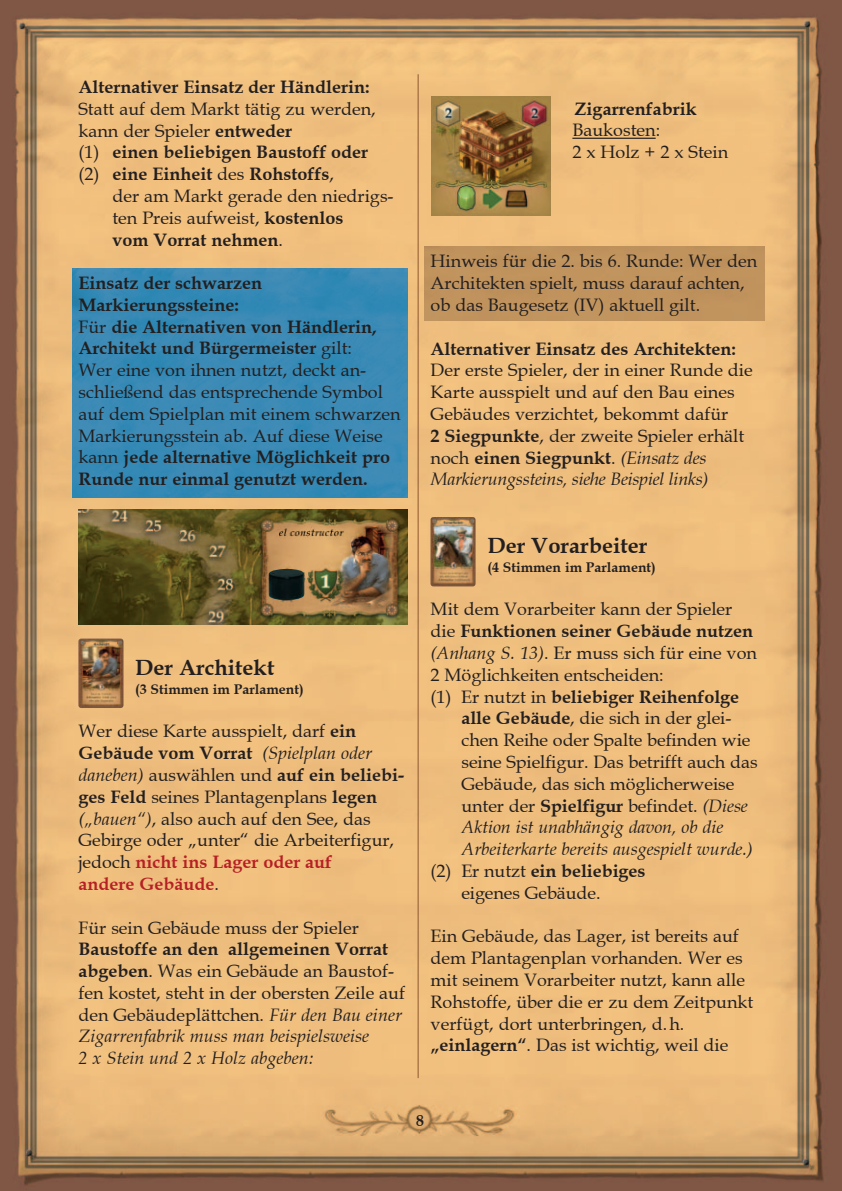
<style>
.page{position:relative;width:842px;height:1191px;background:#fff}
.page>*{position:absolute;margin:0;border:0;box-sizing:border-box;transform-origin:0 0}
.t1{font:700 22px "Book Antiqua";color:#231f20}
.t2{font:18px/21.8px "Book Antiqua";color:#231f20}
.t3{font:700 18px/21.8px "Book Antiqua";color:#231f20}
.t4{font:italic 18px "Book Antiqua";letter-spacing:-.005em;color:#231f20}
.t5{font:700 16px "Book Antiqua";color:#231f20}
.t6{font:700 14px "Book Antiqua";color:#231f20}
.s1{font-weight:400}
.s2{font-weight:700}
.s3{font-style:italic}
.s4{font-weight:700;color:#b62024}
</style>
<div class="page">
<img style="left:0;top:1px;width:841px;height:1190px">
<img style="left:73px;top:269px;width:334px;height:228px">
<div style="left:424px;top:247px;width:340px;height:73px;background:#c0935d"></div>
<hr style="left:572px;top:138px;width:84px;height:1px;background:#231f20">
<hr style="left:418px;top:74px;width:1px;height:1004px;background:#8f562f">
<img style="left:78px;top:509px;width:329px;height:115px">
<img style="left:78px;top:638px;width:45px;height:70px;border-radius:3px">
<img style="left:430px;top:517px;width:46px;height:69px;border-radius:3px">
<img style="left:431px;top:96px;width:119px;height:119px">
<img style="left:268px;top:569px;width:37px;height:32px">
<p class="t3" style="left:78px;top:76px;width:293px">Alternativer Einsatz der Händlerin:</p>
<p class="t3" style="left:78px;top:98px;width:299px"><span class="s1">Statt auf dem Markt tätig zu werden, kann der Spieler</span> entweder<br><span class="s1">(1)</span> einen beliebigen Baustoff oder <span class="s1">(2)</span> eine Einheit <span class="s1">des</span> Rohstoffs<span class="s1">,</span></p>
<p class="t2" style="left:112px;top:185px;width:283px">der am Markt gerade den niedrigs&shy;ten Preis aufweist, <span class="s2">kostenlos<br>vom Vorrat nehmen</span>.</p>
<p class="t3" style="left:78px;top:273px;width:324px">Einsatz der schwarzen Markierungssteine:<br><span class="s1">Für</span> die Alternativen von Händlerin, Architekt und Bürgermeister <span class="s1">gilt:<br>Wer eine von ihnen nutzt, deckt an&shy;schließend das entsprechende Symbol auf dem Spielplan mit einem schwarzen Markierungsstein ab. Auf diese Weise kann</span> jede alternative Möglichkeit pro Runde nur einmal genutzt werden.</p>
<p class="t3" style="left:575px;top:98px;width:124px">Zigarrenfabrik</p>
<p class="t2" style="left:572px;top:120px;width:157px">Baukosten:<br>2 x Holz + 2 x Stein</p>
<p class="t2" style="left:431px;top:251px;width:328px">Hinweis für die 2. bis 6. Runde: Wer den<br>Architekten spielt, muss darauf achten, ob das Baugesetz (IV) aktuell gilt.</p>
<p class="t3" style="left:431px;top:338px;width:307px">Alternativer Einsatz des Architekten:</p>
<p class="t2" style="left:431px;top:360px;width:324px">Der erste Spieler, der in einer Runde die Karte ausspielt und auf den Bau eines Gebäudes verzichtet, bekommt dafür<br><span class="s2">2 Siegpunkte</span>, der zweite Spieler erhält noch <span class="s2">einen Siegpunkt</span>. <span class="s3">(Einsatz des Markierungssteins, siehe Beispiel links)</span></p>
<p class="t1" style="left:135px;top:655px;width:141px">Der Architekt</p>
<p class="t6" style="left:135px;top:681px;width:170px">(3 Stimmen im Parlament)</p>
<p class="t2" style="left:78px;top:720px;width:327px">Wer diese Karte ausspielt, darf <span class="s2">ein Gebäude vom Vorrat</span> <span class="s3">(Spielplan oder daneben)</span> auswählen und <span class="s2">auf ein beliebi&shy;ges Feld</span> seines Plantagenplans <span class="s2">legen </span><span class="s3">(„bauen“)</span>, also auch auf den See, das Gebirge oder „unter“ die Arbeiterfigur, jedoch <span class="s4">nicht ins Lager oder auf<br>andere Gebäude</span>.</p>
<p class="t2" style="left:78px;top:917px;width:282px">Für sein Gebäude muss der Spieler</p>
<p class="t2" style="left:78px;top:938px;width:328px"><span class="s2">Baustoffe an den allgemeinen Vorrat abgeben</span>. Was ein Gebäude an Baustof&shy;fen kostet, steht in der obersten Zeile auf den Gebäudeplättchen. <span class="s3">Für den Bau einer Zigarrenfabrik muss man beispielsweise<br>2 x Stein und 2 x Holz abgeben:</span></p>
<p class="t1" style="left:487px;top:533px;width:162px">Der Vorarbeiter</p>
<p class="t6" style="left:487px;top:559px;width:170px">(4 Stimmen im Parlament)</p>
<p class="t2" style="left:431px;top:598px;width:303px">Mit dem Vorarbeiter kann der Spieler</p>
<p class="t3" style="left:431px;top:620px;width:324px"><span class="s1">die</span> Funktionen seiner Gebäude nutzen</p>
<p class="t2" style="left:431px;top:642px;width:328px"><span class="s3">(Anhang S. 13)</span>. Er muss sich für eine von</p>
<p class="t2" style="left:431px;top:664px;width:235px">2 Möglichkeiten entscheiden:</p>
<p class="t3" style="left:431px;top:686px;width:310px"><span class="s1">(1) Er nutzt in</span> beliebiger Reihenfolge</p>
<p class="t2" style="left:461px;top:707px;width:271px"><span class="s2">alle Gebäude</span>, die sich in der glei-</p>
<p class="t2" style="left:461px;top:729px;width:291px">chen Reihe oder Spalte befinden wie</p>
<p class="t2" style="left:461px;top:751px;width:298px">seine Spielfigur. Das betrifft auch das</p>
<p class="t2" style="left:461px;top:773px;width:274px">Gebäude, das sich möglicherweise</p>
<p class="t2" style="left:461px;top:795px;width:288px">unter der <span class="s2">Spielfigur</span> befindet. <span class="s3">(Diese</span></p>
<p class="t4" style="left:461px;top:816px;width:263px">Aktion ist unabhängig davon, ob die</p>
<p class="t4" style="left:461px;top:838px;width:293px">Arbeiterkarte bereits ausgespielt wurde.)</p>
<p class="t3" style="left:431px;top:860px;width:216px"><span class="s1">(2) Er nutzt</span> ein beliebiges</p>
<p class="t2" style="left:461px;top:882px;width:141px">eigenes Gebäude.</p>
<p class="t2" style="left:431px;top:925px;width:324px">Ein Gebäude, das Lager, ist bereits auf dem Plantagenplan vorhanden. Wer es mit seinem Vorarbeiter nutzt, kann alle Rohstoffe, über die er zu dem Zeitpunkt verfügt, dort unterbringen, d. h. <span class="s2">„einlagern“</span>. Das ist wichtig, weil die</p>
<p class="t5" style="left:416px;top:1111px;width:9px">8</p>
</div>
